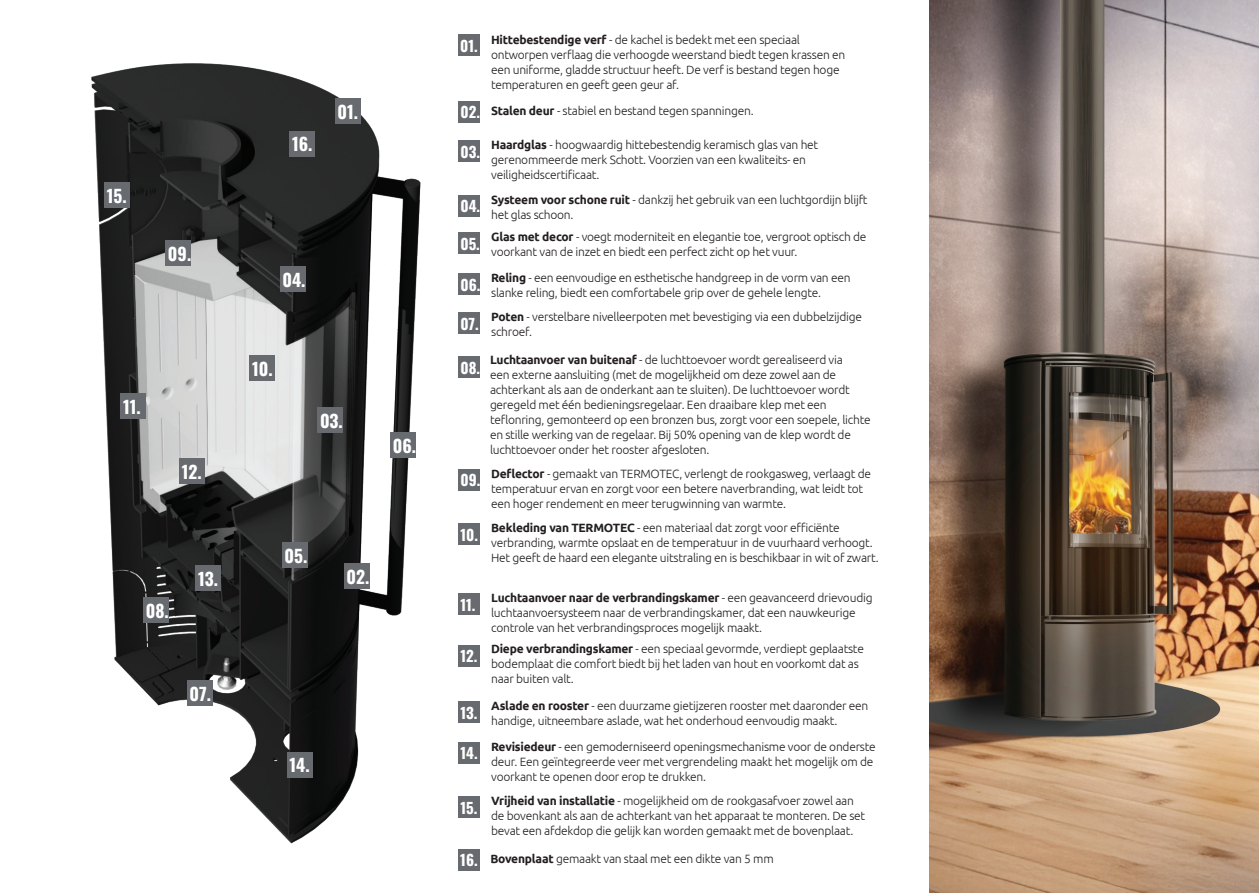
<style>
.page{position:relative;width:1259px;height:893px;background:#fff}
.page>*{position:absolute;margin:0;border:0;box-sizing:border-box;transform-origin:0 0}
.t1{font:17.55px "Oswald";color:#fff}
.t2{font:15px "Oswald";color:#fff}
.t3{font:300 12px/15px "Ubuntu";letter-spacing:-.02em;color:#231f20}
.s1{font-weight:700}
</style>
<div class="page">
<img style="left:929px;top:1px;width:330px;height:891px">
<img style="left:91px;top:63px;width:330px;height:781px">
<div style="left:335px;top:98px;width:25px;height:26px;background:#676b6f"></div>
<div style="left:344px;top:563px;width:25px;height:26px;background:#676b6f"></div>
<div style="left:317px;top:407px;width:26px;height:25px;background:#676b6f"></div>
<div style="left:280px;top:266px;width:25px;height:25px;background:#676b6f"></div>
<div style="left:282px;top:542px;width:25px;height:26px;background:#676b6f"></div>
<div style="left:390px;top:433px;width:25px;height:25px;background:#676b6f"></div>
<div style="left:143px;top:597px;width:26px;height:26px;background:#676b6f"></div>
<div style="left:165px;top:240px;width:26px;height:26px;background:#676b6f"></div>
<div style="left:250px;top:356px;width:25px;height:25px;background:#676b6f"></div>
<div style="left:121px;top:393px;width:25px;height:25px;background:#676b6f"></div>
<div style="left:179px;top:458px;width:26px;height:26px;background:#676b6f"></div>
<div style="left:196px;top:566px;width:25px;height:25px;background:#676b6f"></div>
<div style="left:287px;top:752px;width:25px;height:25px;background:#676b6f"></div>
<div style="left:187px;top:681px;width:25px;height:25px;background:#676b6f"></div>
<div style="left:458px;top:232px;width:22px;height:22px;background:#676b6f"></div>
<div style="left:458px;top:195px;width:22px;height:21px;background:#676b6f"></div>
<div style="left:458px;top:140px;width:22px;height:22px;background:#676b6f"></div>
<div style="left:458px;top:742px;width:22px;height:21px;background:#676b6f"></div>
<div style="left:458px;top:701px;width:22px;height:22px;background:#676b6f"></div>
<div style="left:458px;top:593px;width:22px;height:22px;background:#676b6f"></div>
<div style="left:458px;top:645px;width:22px;height:21px;background:#676b6f"></div>
<div style="left:458px;top:312px;width:22px;height:22px;background:#676b6f"></div>
<div style="left:458px;top:797px;width:22px;height:21px;background:#676b6f"></div>
<div style="left:458px;top:273px;width:22px;height:22px;background:#676b6f"></div>
<div style="left:458px;top:101px;width:22px;height:22px;background:#676b6f"></div>
<div style="left:458px;top:356px;width:22px;height:22px;background:#676b6f"></div>
<div style="left:458px;top:469px;width:22px;height:21px;background:#676b6f"></div>
<div style="left:458px;top:523px;width:22px;height:22px;background:#676b6f"></div>
<div style="left:458px;top:849px;width:22px;height:21px;background:#676b6f"></div>
<div style="left:104px;top:183px;width:26px;height:25px;background:#676b6f"></div>
<div style="left:289px;top:131px;width:26px;height:25px;background:#676b6f"></div>
<div style="left:458px;top:34px;width:22px;height:22px;background:#676b6f"></div>
<p class="t1" style="left:107px;top:180px;width:21px">15.</p>
<p class="t1" style="left:168px;top:238px;width:25px">09.</p>
<p class="t1" style="left:123px;top:391px;width:19px">11.</p>
<p class="t1" style="left:182px;top:456px;width:22px">12.</p>
<p class="t1" style="left:198px;top:563px;width:22px">13.</p>
<p class="t1" style="left:146px;top:595px;width:25px">08.</p>
<p class="t1" style="left:189px;top:678px;width:23px">07.</p>
<p class="t1" style="left:292px;top:129px;width:22px">16.</p>
<p class="t1" style="left:338px;top:96px;width:22px">01.</p>
<p class="t1" style="left:282px;top:264px;width:25px">04.</p>
<p class="t1" style="left:252px;top:353px;width:22px">10.</p>
<p class="t1" style="left:320px;top:405px;width:24px">03.</p>
<p class="t1" style="left:393px;top:431px;width:25px">06.</p>
<p class="t1" style="left:284px;top:540px;width:24px">05.</p>
<p class="t1" style="left:346px;top:561px;width:24px">02.</p>
<p class="t1" style="left:289px;top:750px;width:22px">14.</p>
<p class="t2" style="left:460px;top:32px;width:19px">01.</p>
<p class="t3" style="left:491px;top:31px;width:356px"><span class="s1">Hittebestendige verf</span> - de kachel is bedekt met een speciaal ontworpen verflaag die verhoogde weerstand biedt tegen krassen en een uniforme, gladde structuur heeft. De verf is bestand tegen hoge temperaturen en geeft geen geur af.</p>
<p class="t2" style="left:460px;top:99px;width:21px">02.</p>
<p class="t3" style="left:491px;top:103px;width:264px"><span class="s1">Stalen deur</span> - stabiel en bestand tegen spanningen.</p>
<p class="t2" style="left:460px;top:138px;width:21px">03.</p>
<p class="t3" style="left:491px;top:137px;width:329px"><span class="s1">Haardglas</span> - hoogwaardig hittebestendig keramisch glas van het gerenommeerde merk Schott. Voorzien van een kwaliteits- en veiligheidscertificaat.</p>
<p class="t2" style="left:460px;top:193px;width:21px">04.</p>
<p class="t3" style="left:491px;top:192px;width:378px"><span class="s1">Systeem voor schone ruit</span> - dankzij het gebruik van een luchtgordijn blijft het glas schoon.</p>
<p class="t2" style="left:460px;top:230px;width:21px">05.</p>
<p class="t3" style="left:491px;top:229px;width:377px"><span class="s1">Glas met decor</span> - voegt moderniteit en elegantie toe, vergroot optisch de voorkant van de inzet en biedt een perfect zicht op het vuur.</p>
<p class="t2" style="left:460px;top:271px;width:21px">06.</p>
<p class="t3" style="left:491px;top:270px;width:361px"><span class="s1">Reling</span> - een eenvoudige en esthetische handgreep in de vorm van een slanke reling, biedt een comfortabele grip over de gehele lengte.</p>
<p class="t2" style="left:460px;top:311px;width:20px">07.</p>
<p class="t3" style="left:491px;top:309px;width:372px"><span class="s1">Poten</span> - verstelbare nivelleerpoten met bevestiging via een dubbelzijdige schroef.</p>
<p class="t2" style="left:460px;top:355px;width:21px">08.</p>
<p class="t3" style="left:490px;top:352px;width:382px"><span class="s1">Luchtaanvoer van buitenaf</span> - de luchttoevoer wordt gerealiseerd via<br>een externe aansluiting (met de mogelijkheid om deze zowel aan de achterkant als aan de onderkant aan te sluiten). De luchttoevoer wordt geregeld met één bedieningsregelaar. Een draaibare klep met een teflonring, gemonteerd op een bronzen bus, zorgt voor een soepele, lichte en stille werking van de regelaar. Bij 50% opening van de klep wordt de luchttoevoer onder het rooster afgesloten.</p>
<p class="t2" style="left:460px;top:467px;width:21px">09.</p>
<p class="t3" style="left:491px;top:466px;width:381px"><span class="s1">Deflector</span> - gemaakt van TERMOTEC, verlengt de rookgasweg, verlaagt de temperatuur ervan en zorgt voor een betere naverbranding, wat leidt tot een hoger rendement en meer terugwinning van warmte.</p>
<p class="t2" style="left:460px;top:521px;width:19px">10.</p>
<p class="t3" style="left:491px;top:520px;width:389px"><span class="s1">Bekleding van TERMOTEC</span> - een materiaal dat zorgt voor efficiënte verbranding, warmte opslaat en de temperatuur in de vuurhaard verhoogt.<br>Het geeft de haard een elegante uitstraling en is beschikbaar in wit of zwart.</p>
<p class="t2" style="left:460px;top:591px;width:17px">11.</p>
<p class="t2" style="left:460px;top:643px;width:19px">12.</p>
<p class="t2" style="left:460px;top:699px;width:19px">13.</p>
<p class="t2" style="left:460px;top:740px;width:19px">14.</p>
<p class="t2" style="left:460px;top:795px;width:19px">15.</p>
<p class="t3" style="left:491px;top:590px;width:383px"><span class="s1">Luchtaanvoer naar de verbrandingskamer</span> - een geavanceerd drievoudig luchtaanvoersysteem naar de verbrandingskamer, dat een nauwkeurige controle van het verbrandingsproces mogelijk maakt.</p>
<p class="t3" style="left:491px;top:641px;width:374px"><span class="s1">Diepe verbrandingskamer</span> - een speciaal gevormde, verdiept geplaatste bodemplaat die comfort biedt bij het laden van hout en voorkomt dat as naar buiten valt.</p>
<p class="t3" style="left:491px;top:698px;width:379px"><span class="s1">Aslade en rooster</span> - een duurzame gietijzeren rooster met daaronder een handige, uitneembare aslade, wat het onderhoud eenvoudig maakt.</p>
<p class="t3" style="left:491px;top:739px;width:386px"><span class="s1">Revisiedeur</span> - een gemoderniseerd openingsmechanisme voor de onderste deur. Een geïntegreerde veer met vergrendeling maakt het mogelijk om de voorkant te openen door erop te drukken.</p>
<p class="t3" style="left:491px;top:793px;width:375px"><span class="s1">Vrijheid van installatie</span> - mogelijkheid om de rookgasafvoer zowel aan de bovenkant als aan de achterkant van het apparaat te monteren. De set bevat een afdekdop die gelijk kan worden gemaakt met de bovenplaat.</p>
<p class="t2" style="left:460px;top:847px;width:19px">16.</p>
<p class="t3" style="left:490px;top:851px;width:285px"><span class="s1">Bovenplaat</span> gemaakt van staal met een dikte van 5 mm</p>
</div>
